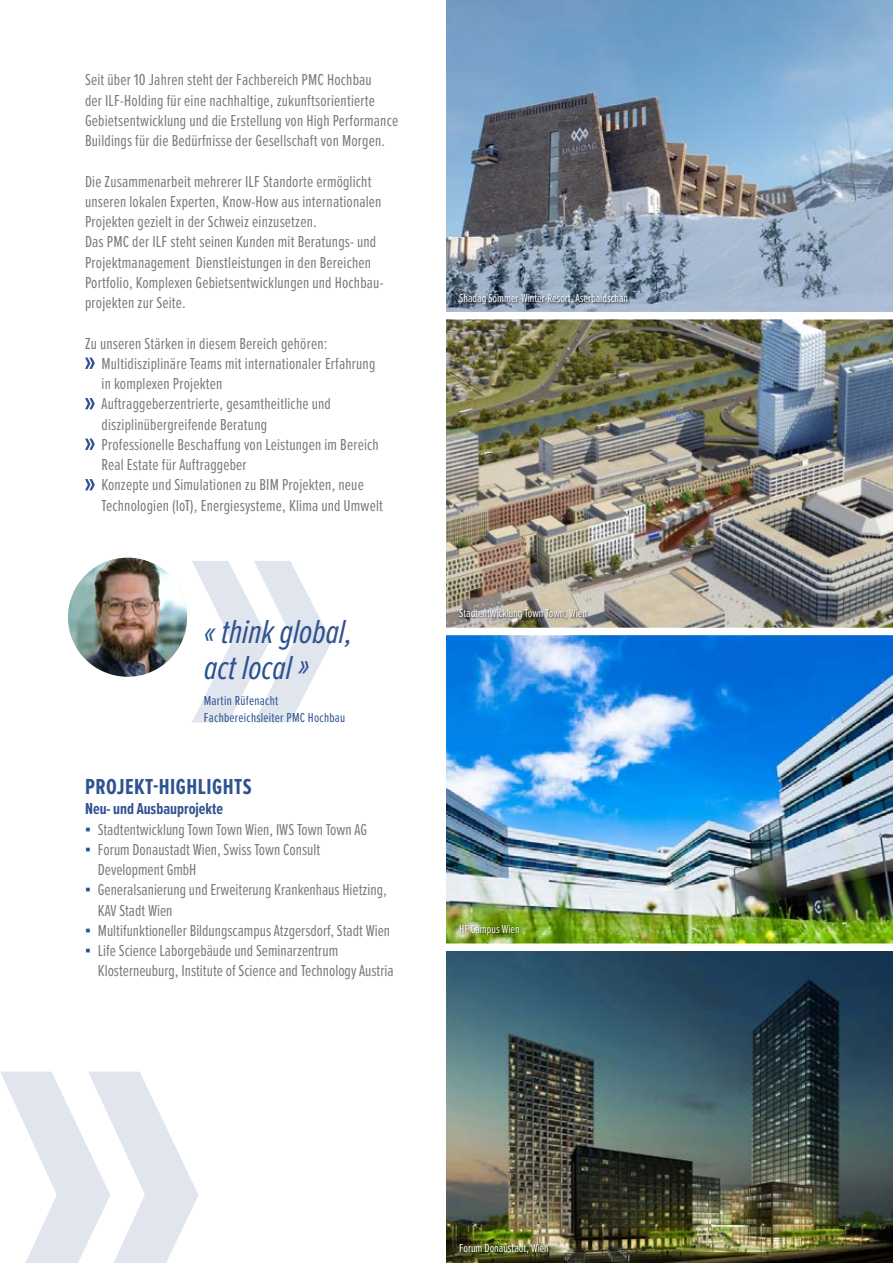
<style>
.page{position:relative;width:893px;height:1263px;background:#fff}
.page>*{position:absolute;margin:0;border:0;box-sizing:border-box;transform-origin:0 0}
.t1{font:italic 34.5px/36px "Proxima Nova Ex Cn";color:#2f5291}
.t2{font:700 22.5px "Proxima Nova Ex Cn";letter-spacing:.02em;color:#2f5291}
.t3{font:16.5px/20.2px "Proxima Nova Ex Cn";letter-spacing:.01em;color:#7c7b7b}
.t4{font:700 16.5px "Proxima Nova Ex Cn";color:#2f5291}
.t5{font:13.5px/16.5px "Proxima Nova Ex Cn";letter-spacing:.02em;color:#2f5291}
.t6{font:12px "Proxima Nova Ex Cn";color:#fff}
.s1{font-family:"Arial";color:#2f5291}
</style>
<div class="page">
<img style="left:446px;top:951px;width:447px;height:312px">
<svg style="left:85px;top:358px;width:10px;height:11px"></svg>
<svg style="left:85px;top:398px;width:10px;height:11px"></svg>
<svg style="left:85px;top:439px;width:10px;height:11px"></svg>
<svg style="left:85px;top:479px;width:10px;height:11px"></svg>
<svg style="left:0;top:1071px;width:199px;height:192px"></svg>
<img style="left:446px;top:319px;width:447px;height:309px">
<img style="left:446px;top:635px;width:447px;height:308px">
<img style="left:446px;top:0;width:447px;height:312px">
<div style="left:458px;top:293px;width:172px;height:14px;background:#000;opacity:.75"></div>
<div style="left:458px;top:608px;width:131px;height:14px;background:#000;opacity:.75"></div>
<div style="left:459px;top:924px;width:62px;height:13px;background:#000;opacity:.75"></div>
<div style="left:459px;top:1243px;width:92px;height:13px;background:#000;opacity:.75"></div>
<svg style="left:192px;top:561px;width:140px;height:161px"></svg>
<img style="left:68px;top:558px;width:119px;height:119px;border-radius:60px">
<p class="t3" style="left:85px;top:69px;width:315px">Seit über 10 Jahren steht der Fachbereich PMC Hochbau<br>der ILF-Holding für eine nachhaltige, zukunftsorientierte Gebietsentwicklung und die Erstellung von High Performance Buildings für die Bedürfnisse der Gesellschaft von Morgen.</p>
<p class="t3" style="left:85px;top:170px;width:300px">Die Zusammenarbeit mehrerer ILF Standorte ermöglicht unseren lokalen Experten, Know-How aus internationalen Projekten gezielt in der Schweiz einzusetzen.<br>Das PMC der ILF steht seinen Kunden mit Beratungs- und Projektmanagement Dienstleistungen in den Bereichen Portfolio, Komplexen Gebietsentwicklungen und Hochbau&shy;projekten zur Seite.</p>
<p class="t3" style="left:102px;top:332px;width:283px;text-indent:-16px">Zu unseren Stärken in diesem Bereich gehören:<br>Multidisziplinäre Teams mit internationaler Erfahrung in komplexen Projekten<br>Auftraggeberzentrierte, gesamtheitliche und disziplinübergreifende Beratung<br>Professionelle Beschaffung von Leistungen im Bereich Real Estate für Auftraggeber<br>Konzepte und Simulationen zu BIM Projekten, neue Technologien (IoT), Energiesysteme, Klima und Umwelt</p>
<h1 class="t1" style="left:204px;top:612px;width:150px">« think global, act local »</h1>
<p class="t5" style="left:204px;top:692px;width:143px">Martin Rüfenacht<br>Fachbereichsleiter PMC Hochbau</p>
<h2 class="t2" style="left:85px;top:770px;width:168px">PROJEKT-HIGHLIGHTS</h2>
<p class="t4" style="left:85px;top:797px;width:140px">Neu- und Ausbauprojekte</p>
<p class="t3" style="left:85px;top:818px;width:284px"><span class="s1">▪</span> Stadtentwicklung Town Town Wien, IWS Town Town AG</p>
<p class="t3" style="left:98px;top:839px;width:224px;text-indent:-13px"><span class="s1">▪</span> Forum Donaustadt Wien, Swiss Town Consult<br>Development GmbH</p>
<p class="t3" style="left:98px;top:879px;width:291px;text-indent:-13px"><span class="s1">▪</span> Generalsanierung und Erweiterung Krankenhaus Hietzing,<br>KAV Stadt Wien</p>
<p class="t3" style="left:85px;top:920px;width:307px"><span class="s1">▪</span> Multifunktioneller Bildungscampus Atzgersdorf, Stadt Wien</p>
<p class="t3" style="left:98px;top:940px;width:297px;text-indent:-13px"><span class="s1">▪</span> Life Science Laborgebäude und Seminarzentrum<br>Klosterneuburg, Institute of Science and Technology Austria</p>
<p class="t6" style="left:459px;top:290px;width:170px">Shadag Sommer-Winter-Resort, Aserbaidschan</p>
<p class="t6" style="left:459px;top:604px;width:129px">Stadtentwicklung Town Town, Wien</p>
<p class="t6" style="left:459px;top:920px;width:62px">HF Campus Wien</p>
<p class="t6" style="left:459px;top:1239px;width:91px">Forum Donaustadt, Wien</p>
</div>
